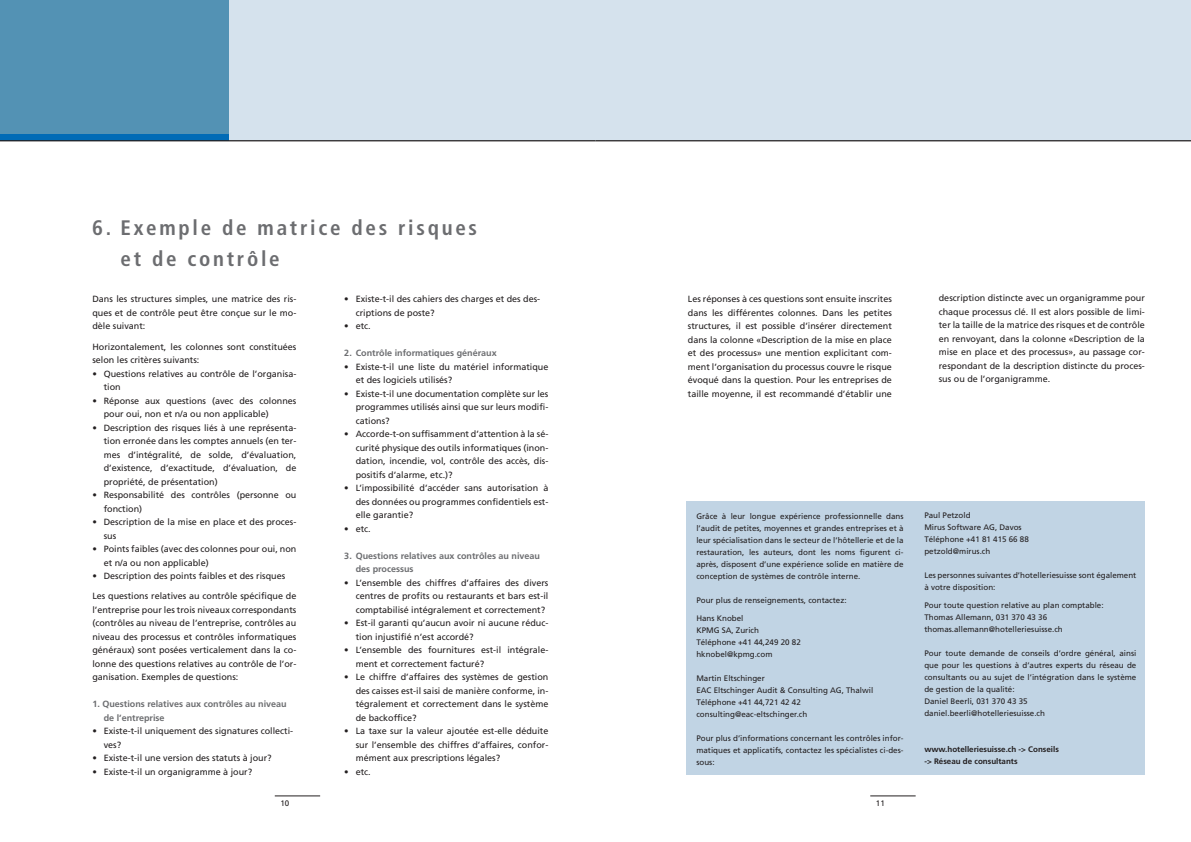
<style>
.page{position:relative;width:1191px;height:842px;background:#fff}
.page>*{position:absolute;margin:0;border:0;box-sizing:border-box;transform-origin:0 0}
.t1{font:700 condensed 21px/31.5px "Frutiger";letter-spacing:.13em;color:#6c6d70}
.t2{font:9px/13.5px "Frutiger";color:#231f20;text-align:justify}
.t3{font:700 9px/13.5px "Frutiger";color:#6c6d70}
.t4{font:8px/12px "Frutiger";color:#231f20}
.t5{font:700 8px/12px "Frutiger";color:#231f20}
</style>
<div class="page">
<div style="left:0;top:0;width:595px;height:141px;background:#d5e2ed"></div>
<div style="left:0;top:0;width:229px;height:135px;background:#5392b4"></div>
<div style="left:0;top:135px;width:229px;height:6px;background:#006bb6"></div>
<hr style="left:0;top:140px;width:595px;height:1px;background:#231f20">
<div style="left:595px;top:0;width:595px;height:141px;background:#d5e2ed"></div>
<hr style="left:595px;top:140px;width:595px;height:1px;background:#231f20">
<hr style="left:870px;top:796px;width:45px;height:1px;background:#231f20">
<hr style="left:275px;top:796px;width:45px;height:1px;background:#231f20">
<div style="left:687px;top:501px;width:457px;height:273px;background:#c1d4e4"></div>
<h1 class="t1" style="left:121px;top:213px;width:358px;text-indent:-28px">6. Exemple de matrice des risques et de contrôle</h1>
<p class="t2" style="left:92px;top:293px;width:206px">Dans les structures simples, une matrice des ris&shy;ques et de contrôle peut être conçue sur le mo&shy;dèle suivant:</p>
<p class="t2" style="left:92px;top:340px;width:206px">Horizontalement, les colonnes sont constituées selon les critères suivants:</p>
<p class="t2" style="left:104px;top:367px;width:194px;text-indent:-11px">• Questions relatives au contrôle de l’organisa&shy;tion</p>
<p class="t2" style="left:104px;top:394px;width:194px;text-indent:-11px">• Réponse aux questions (avec des colonnes pour oui, non et n/a ou non applicable)</p>
<p class="t2" style="left:104px;top:421px;width:194px;text-indent:-11px">• Description des risques liés à une représenta&shy;tion erronée dans les comptes annuels (en ter&shy;mes d’intégralité, de solde, d’évaluation, d’existence, d’exactitude, d’évaluation, de propriété, de présentation)</p>
<p class="t2" style="left:104px;top:489px;width:194px;text-indent:-11px">• Responsabilité des contrôles (personne ou fonction)</p>
<p class="t2" style="left:104px;top:516px;width:194px;text-indent:-11px">• Description de la mise en place et des proces&shy;sus</p>
<p class="t2" style="left:104px;top:543px;width:194px;text-indent:-11px">• Points faibles (avec des colonnes pour oui, non et n/a ou non applicable)</p>
<p class="t2" style="left:92px;top:570px;width:194px">• Description des points faibles et des risques</p>
<p class="t2" style="left:92px;top:590px;width:206px">Les questions relatives au contrôle spécifique de l’entreprise pour les trois niveaux correspondants (contrôles au niveau de l’entreprise, contrôles au niveau des processus et contrôles informatiques généraux) sont posées verticalement dans la co&shy;lonne des questions relatives au contrôle de l’or&shy;ganisation. Exemples de questions:</p>
<p class="t3" style="left:104px;top:698px;width:185px;text-indent:-11px">1. Questions relatives aux contrôles au niveau de l’entreprise</p>
<p class="t2" style="left:104px;top:725px;width:191px;text-indent:-11px">• Existe-t-il uniquement des signatures collecti&shy;ves?</p>
<p class="t2" style="left:92px;top:752px;width:181px">• Existe-t-il une version des statuts à jour?</p>
<p class="t2" style="left:92px;top:766px;width:161px">• Existe-t-il un organigramme à jour?</p>
<p class="t2" style="left:356px;top:293px;width:186px;text-indent:-11px">• Existe-t-il des cahiers des charges et des des&shy;criptions de poste?</p>
<p class="t2" style="left:344px;top:320px;width:28px">• etc.</p>
<p class="t3" style="left:344px;top:347px;width:154px">2. Contrôle informatiques généraux</p>
<p class="t2" style="left:356px;top:361px;width:194px;text-indent:-11px">• Existe-t-il une liste du matériel informatique et des logiciels utilisés?</p>
<p class="t2" style="left:356px;top:388px;width:194px;text-indent:-11px">• Existe-t-il une documentation complète sur les programmes utilisés ainsi que sur leurs modifi&shy;cations?</p>
<p class="t2" style="left:356px;top:428px;width:194px;text-indent:-11px">• Accorde-t-on suffisamment d’attention à la sé&shy;curité physique des outils informatiques (inon&shy;dation, incendie, vol, contrôle des accès, dis&shy;positifs d’alarme, etc.)?</p>
<p class="t2" style="left:356px;top:482px;width:194px;text-indent:-11px">• L’impossibilité d’accéder sans autorisation à des données ou programmes confidentiels est&shy;elle garantie?</p>
<p class="t2" style="left:344px;top:523px;width:28px">• etc.</p>
<p class="t3" style="left:356px;top:550px;width:186px;text-indent:-11px">3. Questions relatives aux contrôles au niveau des processus</p>
<p class="t2" style="left:356px;top:577px;width:194px;text-indent:-11px">• L’ensemble des chiffres d’affaires des divers centres de profits ou restaurants et bars est-il comptabilisé intégralement et correctement?</p>
<p class="t2" style="left:356px;top:617px;width:194px;text-indent:-11px">• Est-il garanti qu’aucun avoir ni aucune réduc&shy;tion injustifié n’est accordé?</p>
<p class="t2" style="left:356px;top:644px;width:194px;text-indent:-11px">• L’ensemble des fournitures est-il intégrale&shy;ment et correctement facturé?</p>
<p class="t2" style="left:356px;top:671px;width:194px;text-indent:-11px">• Le chiffre d’affaires des systèmes de gestion des caisses est-il saisi de manière conforme, in&shy;tégralement et correctement dans le système de backoffice?</p>
<p class="t2" style="left:356px;top:725px;width:194px;text-indent:-11px">• La taxe sur la valeur ajoutée est-elle déduite sur l’ensemble des chiffres d’affaires, confor&shy;mément aux prescriptions légales?</p>
<p class="t2" style="left:344px;top:766px;width:28px">• etc.</p>
<p class="t2" style="left:688px;top:293px;width:206px">Les réponses à ces questions sont ensuite inscrites dans les différentes colonnes. Dans les petites structures, il est possible d’insérer directement dans la colonne «Description de la mise en place et des processus» une mention explicitant com&shy;ment l’organisation du processus couvre le risque évoqué dans la question. Pour les entreprises de taille moyenne, il est recommandé d’établir une</p>
<p class="t4" style="left:696px;top:510px;width:209px;text-align:justify">Grâce à leur longue expérience professionnelle dans l’audit de petites, moyennes et grandes entreprises et à leur spécialisation dans le secteur de l’hôtellerie et de la restauration, les auteurs, dont les noms figurent ci&shy;après, disposent d’une expérience solide en matière de conception de systèmes de contrôle interne.</p>
<p class="t4" style="left:696px;top:594px;width:152px">Pour plus de renseignements, contactez:</p>
<p class="t4" style="left:696px;top:612px;width:106px">Hans Knobel<br>KPMG SA, Zurich<br>Téléphone +41 44,249 20 82 hknobel@kpmg.com</p>
<p class="t4" style="left:696px;top:672px;width:178px">Martin Eltschinger<br>EAC Eltschinger Audit &amp; Consulting AG, Thalwil<br>Téléphone +41 44,721 42 42 consulting@eac-eltschinger.ch</p>
<p class="t4" style="left:696px;top:732px;width:209px;text-align:justify">Pour plus d’informations concernant les contrôles infor&shy;matiques et applicatifs, contactez les spécialistes ci-des&shy;sous:</p>
<p class="t4" style="left:280px;top:798px;width:10px">10</p>
<p class="t4" style="left:876px;top:798px;width:10px">11</p>
<p class="t2" style="left:938px;top:292px;width:208px">description distincte avec un organigramme pour chaque processus clé. Il est alors possible de limi&shy;ter la taille de la matrice des risques et de contrôle en renvoyant, dans la colonne «Description de la mise en place et des processus», au passage cor&shy;respondant de la description distincte du proces&shy;sus ou de l’organigramme.</p>
<p class="t4" style="left:924px;top:509px;width:106px">Paul Petzold<br>Mirus Software AG, Davos<br>Téléphone +41 81 415 66 88 petzold@mirus.ch</p>
<p class="t4" style="left:924px;top:569px;width:213px">Les personnes suivantes d’hotelleriesuisse sont également à votre disposition:</p>
<p class="t4" style="left:924px;top:599px;width:181px">Pour toute question relative au plan comptable:<br>Thomas Allemann, 031 370 43 36 thomas.allemann@hotelleriesuisse.ch</p>
<p class="t4" style="left:924px;top:647px;width:213px">Pour toute demande de conseils d’ordre général, ainsi que pour les questions à d’autres experts du réseau de consultants ou au sujet de l’intégration dans le système de gestion de la qualité:<br>Daniel Beerli, 031 370 43 35 daniel.beerli@hotelleriesuisse.ch</p>
<p class="t5" style="left:924px;top:743px;width:136px">www.hotelleriesuisse.ch -&gt; Conseils -&gt; Réseau de consultants</p>
</div>
